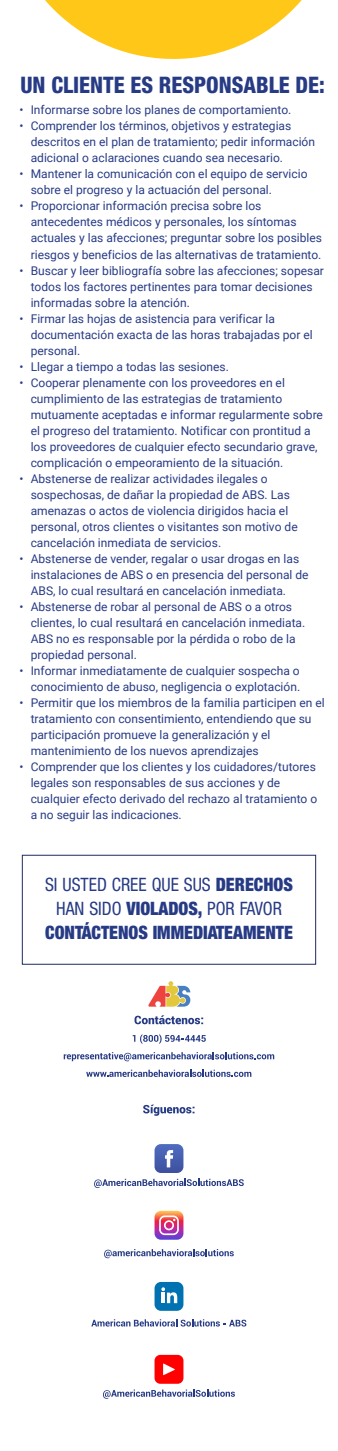
<style>
.page{position:relative;width:338px;height:1451px;background:#fff}
.page>*{position:absolute;margin:0;border:0;box-sizing:border-box;transform-origin:0 0}
.t1{font:22.8px "Helvetica Neue LT 87 Hv Cn";color:#273b85;scale:.96 1}
.t2{font:18.48px/24.1px "Helvetica Neue LT 57 Cn";color:#273b85;text-align:center;scale:.96 1}
.t3{font:18.48px "Helvetica Neue LT 97 Blk Cn";color:#273b85;scale:.96 1}
.t4{font:12px/16px "Roboto";color:#273b85}
.s1{font-family:"Helvetica Neue LT 97 Blk Cn"}
</style>
<div class="page">
<svg style="left:45px;top:0;width:256px;height:59px"></svg>
<div style="left:22px;top:854px;width:294px;height:110px;border:1px solid #202c61"></div>
<svg style="left:134px;top:1015px;width:69px;height:9px"></svg>
<svg style="left:133px;top:1034px;width:73px;height:9px"></svg>
<svg style="left:64px;top:1052px;width:210px;height:9px"></svg>
<svg style="left:86px;top:1069px;width:165px;height:8px"></svg>
<svg style="left:148px;top:981px;width:42px;height:25px"></svg>
<svg style="left:104px;top:1249px;width:129px;height:9px"></svg>
<svg style="left:91px;top:1319px;width:155px;height:7px"></svg>
<svg style="left:103px;top:1389px;width:132px;height:9px"></svg>
<svg style="left:154px;top:1210px;width:29px;height:29px"></svg>
<svg style="left:94px;top:1144px;width:149px;height:44px"></svg>
<div style="left:154px;top:1281px;width:29px;height:29px;background:#0172b1;border-radius:6px"></div>
<svg style="left:161px;top:1287px;width:16px;height:16px"></svg>
<div style="left:154px;top:1354px;width:29px;height:29px;background:#f00;border-radius:6px"></div>
<svg style="left:163px;top:1363px;width:12px;height:12px"></svg>
<svg style="left:143px;top:1104px;width:51px;height:11px"></svg>
<h1 class="t1" style="left:20px;top:71px;width:318px">UN CLIENTE ES RESPONSABLE DE:</h1>
<p class="t4" style="left:20px;top:102px;width:273px">• Informarse sobre los planes de comportamiento.</p>
<p class="t4" style="left:31px;top:118px;width:286px;text-indent:-11px">• Comprender los términos, objetivos y estrategias descritos en el plan de tratamiento; pedir información adicional o aclaraciones cuando sea necesario.</p>
<p class="t4" style="left:31px;top:166px;width:278px;text-indent:-11px">• Mantener la comunicación con el equipo de servicio sobre el progreso y la actuación del personal.</p>
<p class="t4" style="left:31px;top:198px;width:292px;text-indent:-11px">• Proporcionar información precisa sobre los antecedentes médicos y personales, los síntomas actuales y las afecciones; preguntar sobre los posibles riesgos y beneficios de las alternativas de tratamiento.</p>
<p class="t4" style="left:31px;top:262px;width:294px;text-indent:-11px">• Buscar y leer bibliografía sobre las afecciones; sopesar todos los factores pertinentes para tomar decisiones informadas sobre la atención.</p>
<p class="t4" style="left:31px;top:310px;width:283px;text-indent:-11px">• Firmar las hojas de asistencia para verificar la documentación exacta de las horas trabajadas por el personal.</p>
<p class="t4" style="left:20px;top:358px;width:210px">• Llegar a tiempo a todas las sesiones.</p>
<p class="t4" style="left:31px;top:374px;width:293px;text-indent:-11px">• Cooperar plenamente con los proveedores en el cumplimiento de las estrategias de tratamiento mutuamente aceptadas e informar regularmente sobre el progreso del tratamiento. Notificar con prontitud a los proveedores de cualquier efecto secundario grave, complicación o empeoramiento de la situación.</p>
<p class="t4" style="left:31px;top:470px;width:268px;text-indent:-11px">• Abstenerse de realizar actividades ilegales o sospechosas, de dañar la propiedad de ABS. Las amenazas o actos de violencia dirigidos hacia el personal, otros clientes o visitantes son motivo de cancelación inmediata de servicios.</p>
<p class="t4" style="left:31px;top:550px;width:279px;text-indent:-11px">• Abstenerse de vender, regalar o usar drogas en las instalaciones de ABS o en presencia del personal de<br>ABS, lo cual resultará en cancelación inmediata.</p>
<p class="t4" style="left:31px;top:598px;width:276px;text-indent:-11px">• Abstenerse de robar al personal de ABS o a otros clientes, lo cual resultará en cancelación inmediata.<br>ABS no es responsable por la pérdida o robo de la propiedad personal.</p>
<p class="t4" style="left:20px;top:662px;width:282px;text-align:right">• Informar inmediatamente de cualquier sospecha o conocimiento de abuso, negligencia o explotación.</p>
<p class="t4" style="left:31px;top:694px;width:295px;text-indent:-11px">• Permitir que los miembros de la familia participen en el tratamiento con consentimiento, entendiendo que su participación promueve la generalización y el mantenimiento de los nuevos aprendizajes</p>
<p class="t4" style="left:31px;top:758px;width:288px;text-indent:-11px">• Comprender que los clientes y los cuidadores/tutores legales son responsables de sus acciones y de cualquier efecto derivado del rechazo al tratamiento o a no seguir las indicaciones.</p>
<h2 class="t2" style="left:45px;top:872px;width:259px">SI USTED CREE QUE SUS <span class="s1">DERECHOS<br></span>HAN SIDO <span class="s1">VIOLADOS,</span> POR FAVOR</h2>
<h2 class="t3" style="left:45px;top:921px;width:259px">CONTÁCTENOS IMMEDIATEAMENTE</h2>
</div>
